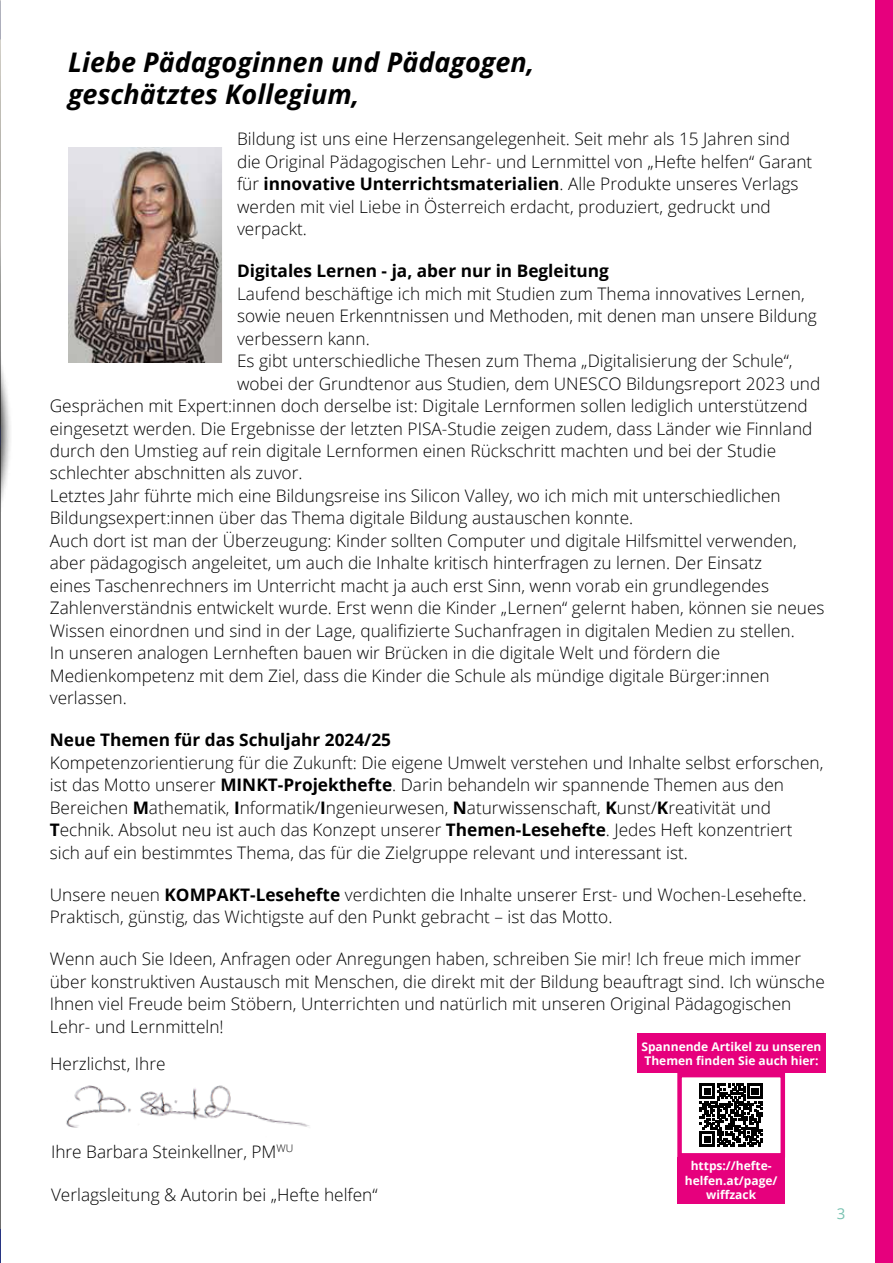
<style>
.page{position:relative;width:893px;height:1263px;background:#fff}
.page>*{position:absolute;margin:0;border:0;box-sizing:border-box;transform-origin:0 0}
.t1{font:italic 700 27px/32.4px "Open Sans";color:#000}
.t2{font:300 17.25px/22.5px "Open Sans";color:#000}
.t3{font:700 17.25px "Open Sans";color:#000}
.t4{font:15px "Open Sans";color:#78c2b1}
.t5{font:700 12px/14.4px "Open Sans";color:#fff;text-align:center}
.s1{font-weight:700}
</style>
<div class="page">
<img style="left:0;top:0;width:1px;height:1229px">
<div style="left:0;top:139px;width:13px;height:590px;background:#000;opacity:.75"></div>
<svg style="left:0;top:342px;width:1px;height:381px"></svg>
<div style="left:0;top:128px;width:15px;height:214px;background:#fff"></div>
<hr style="left:0;top:1229px;width:1px;height:34px;background:#283583">
<div style="left:875px;top:0;width:18px;height:1263px;background:#e6007d"></div>
<img style="left:66px;top:1085px;width:244px;height:43px">
<img style="left:68px;top:147px;width:153px;height:215px">
<svg style="left:700px;top:1084px;width:63px;height:63px"></svg>
<div style="left:677px;top:1073px;width:108px;height:84px;border:4px solid #e6007d"></div>
<div style="left:677px;top:1157px;width:108px;height:46px;background:#e6007d"></div>
<div style="left:637px;top:1034px;width:189px;height:39px;background:#e6007d"></div>
<h1 class="t1" style="left:68px;top:45px;width:468px">Liebe Pädagoginnen und Pädagogen, geschätztes Kollegium,</h1>
<p class="t2" style="left:237px;top:127px;width:577px">Bildung ist uns eine Herzensangelegenheit. Seit mehr als 15 Jahren sind die Original Pädagogischen Lehr- und Lernmittel von „Hefte helfen“ Garant für <span class="s1">innovative Unterrichtsmaterialien</span>. Alle Produkte unseres Verlags werden mit viel Liebe in Österreich erdacht, produziert, gedruckt und verpackt.</p>
<p class="t3" style="left:237px;top:259px;width:373px">Digitales Lernen - ja, aber nur in Begleitung</p>
<p class="t2" style="left:237px;top:282px;width:569px">Laufend beschäftige ich mich mit Studien zum Thema innovatives Lernen,</p>
<p class="t2" style="left:237px;top:304px;width:581px">sowie neuen Erkenntnissen und Methoden, mit denen man unsere Bildung</p>
<p class="t2" style="left:237px;top:327px;width:134px">verbessern kann.</p>
<p class="t2" style="left:237px;top:349px;width:557px">Es gibt unterschiedliche Thesen zum Thema „Digitalisierung der Schule“,</p>
<p class="t2" style="left:237px;top:371px;width:585px">wobei der Grundtenor aus Studien, dem UNESCO Bildungsreport 2023 und</p>
<p class="t2" style="left:50px;top:394px;width:759px">Gesprächen mit Expert:innen doch derselbe ist: Digitale Lernformen sollen lediglich unterstützend</p>
<p class="t2" style="left:50px;top:416px;width:764px">eingesetzt werden. Die Ergebnisse der letzten PISA-Studie zeigen zudem, dass Länder wie Finnland</p>
<p class="t2" style="left:50px;top:439px;width:728px">durch den Umstieg auf rein digitale Lernformen einen Rückschritt machten und bei der Studie</p>
<p class="t2" style="left:50px;top:461px;width:254px">schlechter abschnitten als zuvor.</p>
<p class="t2" style="left:50px;top:484px;width:732px">Letztes Jahr führte mich eine Bildungsreise ins Silicon Valley, wo ich mich mit unterschiedlichen</p>
<p class="t2" style="left:50px;top:506px;width:585px">Bildungsexpert:innen über das Thema digitale Bildung austauschen konnte.</p>
<p class="t2" style="left:50px;top:529px;width:748px">Auch dort ist man der Überzeugung: Kinder sollten Computer und digitale Hilfsmittel verwenden,</p>
<p class="t2" style="left:50px;top:551px;width:714px">aber pädagogisch angeleitet, um auch die Inhalte kritisch hinterfragen zu lernen. Der Einsatz</p>
<p class="t2" style="left:50px;top:574px;width:721px">eines Taschenrechners im Unterricht macht ja auch erst Sinn, wenn vorab ein grundlegendes</p>
<p class="t2" style="left:50px;top:596px;width:776px">Zahlenverständnis entwickelt wurde. Erst wenn die Kinder „Lernen“ gelernt haben, können sie neues</p>
<p class="t2" style="left:50px;top:619px;width:746px">Wissen einordnen und sind in der Lage, qualifizierte Suchanfragen in digitalen Medien zu stellen.</p>
<p class="t2" style="left:50px;top:641px;width:672px">In unseren analogen Lernheften bauen wir Brücken in die digitale Welt und fördern die</p>
<p class="t2" style="left:50px;top:664px;width:721px">Medienkompetenz mit dem Ziel, dass die Kinder die Schule als mündige digitale Bürger:innen</p>
<p class="t2" style="left:50px;top:686px;width:78px">verlassen.</p>
<p class="t3" style="left:50px;top:728px;width:343px">Neue Themen für das Schuljahr 2024/25</p>
<p class="t2" style="left:50px;top:751px;width:775px">Kompetenzorientierung für die Zukunft: Die eigene Umwelt verstehen und Inhalte selbst erforschen, ist das Motto unserer <span class="s1">MINKT-Projekthefte</span>. Darin behandeln wir spannende Themen aus den Bereichen <span class="s1">M</span>athematik, <span class="s1">I</span>nformatik/<span class="s1">I</span>ngenieurwesen, <span class="s1">N</span>aturwissenschaft, <span class="s1">K</span>unst/<span class="s1">K</span>reativität und <span class="s1">T</span>echnik. Absolut neu ist auch das Konzept unserer <span class="s1">Themen-Lesehefte</span>. Jedes Heft konzentriert sich auf ein bestimmtes Thema, das für die Zielgruppe relevant und interessant ist.</p>
<p class="t2" style="left:50px;top:883px;width:758px">Unsere neuen <span class="s1">KOMPAKT-Lesehefte</span> verdichten die Inhalte unserer Erst- und Wochen-Lesehefte.<br>Praktisch, günstig, das Wichtigste auf den Punkt gebracht – ist das Motto.</p>
<p class="t2" style="left:50px;top:947px;width:777px">Wenn auch Sie Ideen, Anfragen oder Anregungen haben, schreiben Sie mir! Ich freue mich immer über konstruktiven Austausch mit Menschen, die direkt mit der Bildung beauftragt sind. Ich wünsche Ihnen viel Freude beim Stöbern, Unterrichten und natürlich mit unseren Original Pädagogischen Lehr- und Lernmitteln!</p>
<p class="t2" style="left:50px;top:1052px;width:117px">Herzlichst, Ihre</p>
<p class="t5" style="left:641px;top:1039px;width:182px;text-align:left">Spannende Artikel zu unseren<br>Themen finden Sie auch hier:</p>
<p class="t2" style="left:51px;top:1140px;width:244px">Ihre Barbara Steinkellner, PM<sup>WU</sup></p>
<p class="t2" style="left:51px;top:1183px;width:328px">Verlagsleitung &amp; Autorin bei „Hefte helfen“</p>
<p class="t5" style="left:685px;top:1158px;width:94px">https://hefte&shy;helfen.at/page/ wiffzack</p>
<p class="t4" style="left:837px;top:1203px;width:10px">3</p>
</div>
